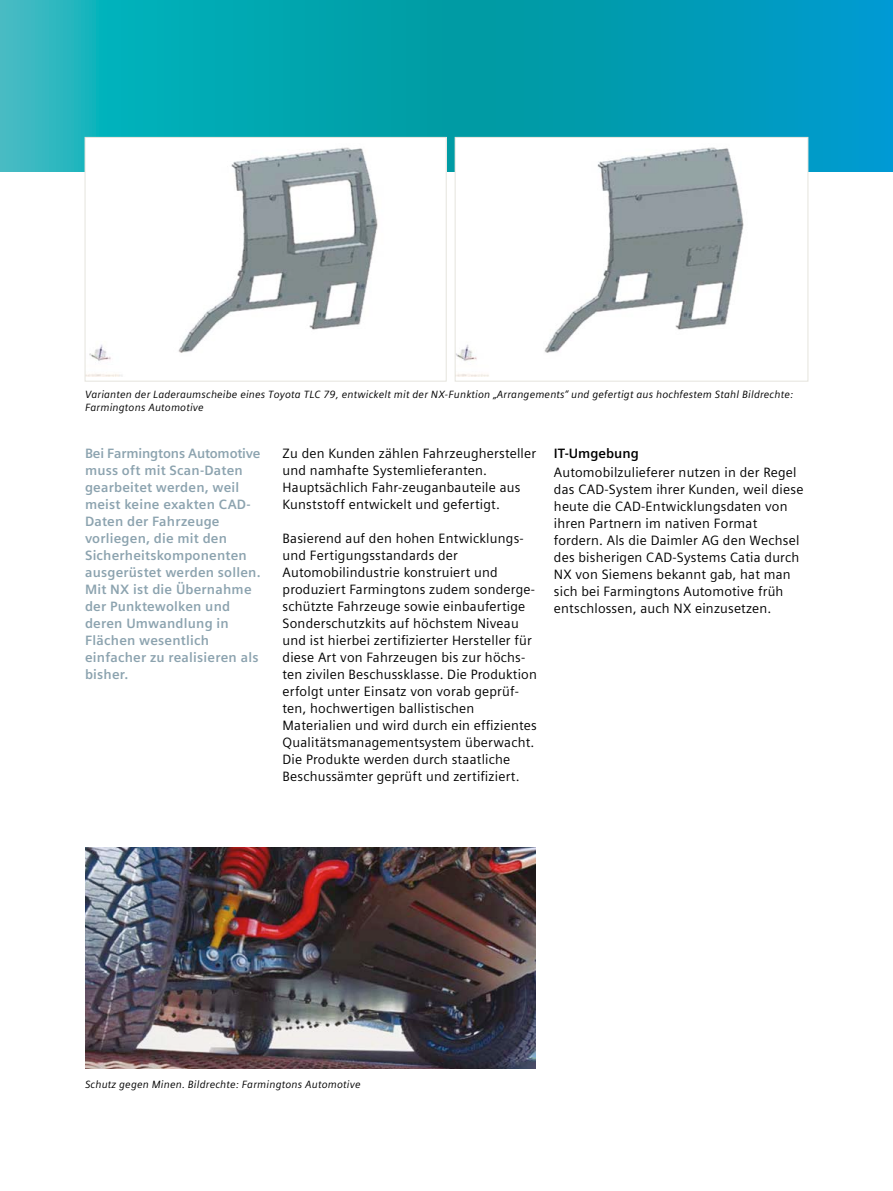
<style>
.page{position:relative;width:893px;height:1191px;background:#fff}
.page>*{position:absolute;margin:0;border:0;box-sizing:border-box;transform-origin:0 0}
.t1{font:13.5px/17px "Siemens Sans Global";letter-spacing:.015em;color:#000}
.t2{font:700 13.5px/17px "Siemens Sans Global";letter-spacing:.015em;color:#8ca3af}
.t3{font:700 13.5px "Siemens Sans Global";color:#000}
.t4{font:italic 10.5px/13.5px "Siemens Sans Global";letter-spacing:.015em;color:#000}
</style>
<div class="page">
<svg style="left:0;top:0;width:893px;height:171px;background:#06a3b5"></svg>
<img style="left:87px;top:139px;width:358px;height:237px">
<div style="left:85px;top:137px;width:362px;height:244px;border:1px solid #e5e4dd"></div>
<img style="left:457px;top:139px;width:349px;height:237px">
<div style="left:455px;top:137px;width:353px;height:244px;border:1px solid #e5e4dd"></div>
<img style="left:85px;top:847px;width:450px;height:222px">
<p class="t4" style="left:85px;top:387px;width:709px">Varianten der Laderaumscheibe eines Toyota TLC 79, entwickelt mit der NX-Funktion „Arrangements“ und gefertigt aus hochfestem Stahl Bildrechte:<br>Farmingtons Automotive</p>
<p class="t2" style="left:85px;top:445px;width:177px">Bei Farmingtons Automotive muss oft mit Scan-Daten gearbeitet werden, weil meist keine exakten CAD-<br>Daten der Fahrzeuge vorliegen, die mit den<br>Sicherheitskomponenten ausgerüstet werden sollen.<br>Mit NX ist die Übernahme der Punktewolken und deren Umwandlung in<br>Flächen wesentlich einfacher zu realisieren als bisher.</p>
<p class="t1" style="left:283px;top:445px;width:255px">Zu den Kunden zählen Fahrzeughersteller und namhafte Systemlieferanten.<br>Hauptsächlich Fahr-zeuganbauteile aus Kunststoff entwickelt und gefertigt.</p>
<p class="t1" style="left:283px;top:530px;width:256px">Basierend auf den hohen Entwicklungs&shy;und Fertigungsstandards der Automobilindustrie konstruiert und produziert Farmingtons zudem sonderge&shy;schützte Fahrzeuge sowie einbaufertige Sonderschutzkits auf höchstem Niveau und ist hierbei zertifizierter Hersteller für diese Art von Fahrzeugen bis zur höchs&shy;ten zivilen Beschussklasse. Die Produktion erfolgt unter Einsatz von vorab geprüf&shy;ten, hochwertigen ballistischen Materialien und wird durch ein effizientes Qualitätsmanagementsystem überwacht.<br>Die Produkte werden durch staatliche Beschussämter geprüft und zertifiziert.</p>
<p class="t3" style="left:554px;top:445px;width:86px">IT-Umgebung</p>
<p class="t1" style="left:554px;top:464px;width:251px">Automobilzulieferer nutzen in der Regel das CAD-System ihrer Kunden, weil diese heute die CAD-Entwicklungsdaten von ihren Partnern im nativen Format fordern. Als die Daimler AG den Wechsel des bisherigen CAD-Systems Catia durch NX von Siemens bekannt gab, hat man sich bei Farmingtons Automotive früh entschlossen, auch NX einzusetzen.</p>
<p class="t4" style="left:85px;top:1077px;width:277px">Schutz gegen Minen. Bildrechte: Farmingtons Automotive</p>
</div>
